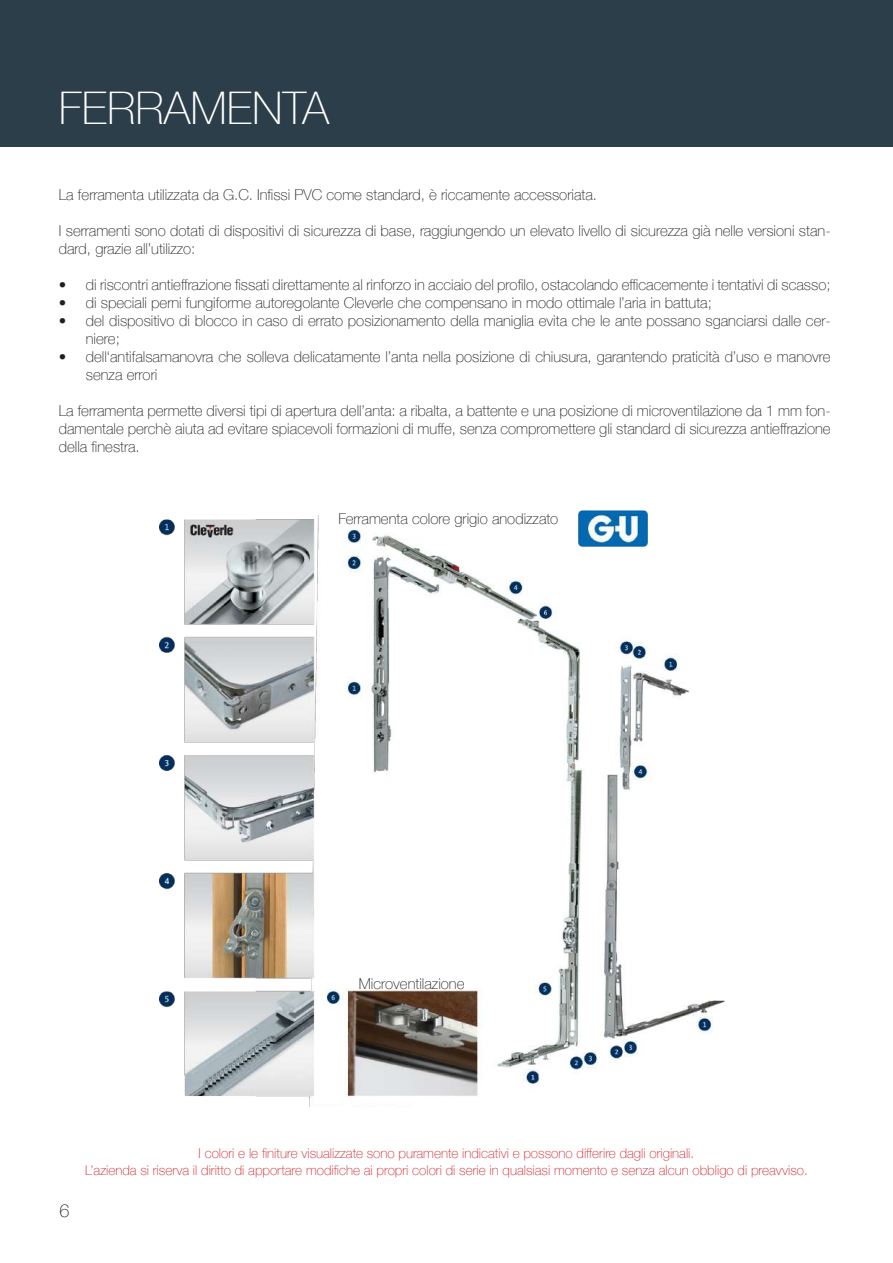
<style>
.page{position:relative;width:893px;height:1263px;background:#fff}
.page>*{position:absolute;margin:0;border:0;box-sizing:border-box;transform-origin:0 0}
.t1{font:100 45px "Helvetica Neue";color:#fff}
.t2{font:100 18px "Helvetica Neue";color:#231f20}
.t3{font:100 15px/18px "Helvetica Neue";color:#231f20}
.t4{font:100 13.5px/16.2px "Helvetica Neue";color:#d1232a;text-align:center}
</style>
<div class="page">
<img style="left:159px;top:516px;width:566px;height:591px">
<div style="left:321px;top:493px;width:444px;height:35px;background:#fff"></div>
<div style="left:0;top:0;width:893px;height:147px;background:#2c3e4a"></div>
<img style="left:576px;top:510px;width:75px;height:43px">
<h1 class="t1" style="left:59px;top:74px;width:272px">FERRAMENTA</h1>
<p class="t3" style="left:59px;top:185px;width:540px">La ferramenta utilizzata da G.C. Infissi PVC come standard, è riccamente accessoriata.</p>
<p class="t3" style="left:59px;top:221px;width:773px">I serramenti sono dotati di dispositivi di sicurezza di base, raggiungendo un elevato livello di sicurezza già nelle versioni stan&shy;dard, grazie all’utilizzo:</p>
<p class="t3" style="left:59px;top:275px;width:773px">• di riscontri antieffrazione fissati direttamente al rinforzo in acciaio del profilo, ostacolando efficacemente i tentativi di scasso;</p>
<p class="t3" style="left:59px;top:293px;width:655px">• di speciali perni fungiforme autoregolante Cleverle che compensano in modo ottimale l’aria in battuta;</p>
<p class="t3" style="left:86px;top:311px;width:746px;text-indent:-27px">• del dispositivo di blocco in caso di errato posizionamento della maniglia evita che le ante possano sganciarsi dalle cer&shy;niere;</p>
<p class="t3" style="left:86px;top:347px;width:746px;text-indent:-27px">• dell‘antifalsamanovra che solleva delicatamente l’anta nella posizione di chiusura, garantendo praticità d’uso e manovre senza errori</p>
<p class="t3" style="left:59px;top:401px;width:773px;text-align:justify">La ferramenta permette diversi tipi di apertura dell’anta: a ribalta, a battente e una posizione di microventilazione da 1 mm fon&shy;damentale perchè aiuta ad evitare spiacevoli formazioni di muffe, senza compromettere gli standard di sicurezza antieffrazione della finestra.</p>
<p class="t3" style="left:338px;top:509px;width:221px">Ferramenta colore grigio anodizzato</p>
<p class="t3" style="left:359px;top:974px;width:107px">Microventilazione</p>
<p class="t2" style="left:60px;top:1197px;width:12px">6</p>
<p class="t4" style="left:85px;top:1145px;width:724px">I colori e le finiture visualizzate sono puramente indicativi e possono differire dagli originali.<br>L’azienda si riserva il diritto di apportare modifiche ai propri colori di serie in qualsiasi momento e senza alcun obbligo di preavviso.</p>
</div>
